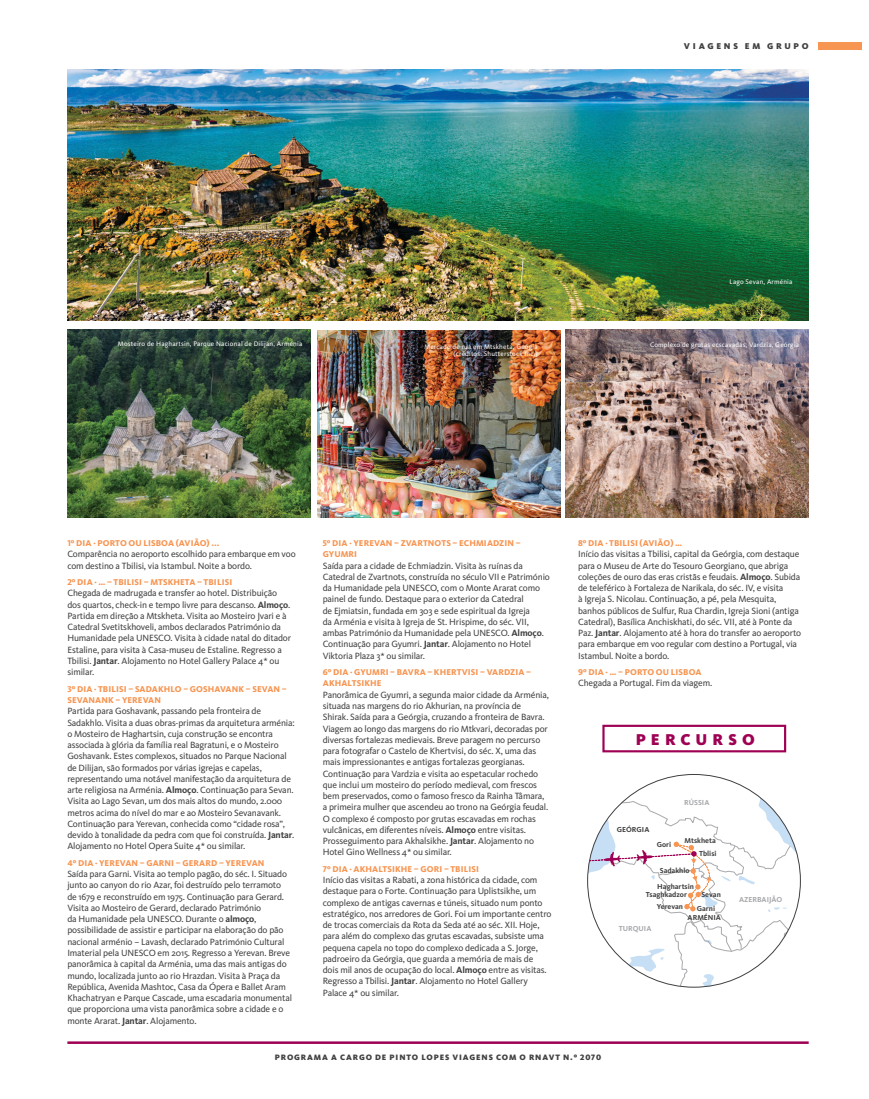
<style>
.page{position:relative;width:869px;height:1099px;background:#fff}
.page>*{position:absolute;margin:0;border:0;box-sizing:border-box;transform-origin:0 0}
.t1{font:900 16.25px "Kievit OT";letter-spacing:.31em;color:#9e0054}
.t2{font:9.38px/11.2px "Kievit OT";letter-spacing:-.015em;color:#414142}
.t3{font:800 8.75px/11.2px "Kievit OT";letter-spacing:.01em;color:#f79552}
.t4{font:900 8.75px "Kievit OT";letter-spacing:.31em;color:#414142}
.t5{font:900 8.12px "Kievit OT";letter-spacing:.11em;color:#414142}
.t6{font:700 7.5px/11.5px "Kievit OT";color:#414142}
.t7{font:700 7.5px "Kievit OT";color:#a7a9ac}
.t8{font:6.88px/7.5px "Kievit OT";letter-spacing:.025em;color:#fff;text-align:right}
.s1{font-weight:700}
</style>
<div class="page">
<img style="left:317px;top:330px;width:243px;height:187px">
<img style="left:67px;top:69px;width:741px;height:252px">
<div style="left:602px;top:724px;width:183px;height:28px;background:#fff;border:2px solid #9e0054"></div>
<hr style="left:67px;top:1041px;width:741px;height:2px;background:#9e0054">
<div style="left:817px;top:43px;width:44px;height:7px;background:#f79552"></div>
<img style="left:67px;top:330px;width:243px;height:187px">
<img style="left:565px;top:330px;width:243px;height:187px">
<svg style="left:587px;top:774px;width:213px;height:213px"></svg>
<p class="t4" style="left:683px;top:41px;width:126px">VIAGENS EM GRUPO</p>
<p class="t8" style="left:729px;top:277px;width:64px">Lago Sevan, Arménia</p>
<p class="t8" style="left:118px;top:340px;width:186px">Mosteiro de Haghartsin, Parque Nacional de Dilijan, Arménia</p>
<p class="t8" style="left:424px;top:343px;width:115px">Mercado de rua em Mtskheta, Geógia (créditos: Shutterstock Inc.)</p>
<p class="t8" style="left:649px;top:341px;width:150px">Complexo de grutas ecscavadas, Vardzia, Geórgia</p>
<p class="t3" style="left:67px;top:537px;width:153px">1º DIA · PORTO OU LISBOA (AVIÃO) ...</p>
<p class="t2" style="left:67px;top:548px;width:230px">Comparência no aeroporto escolhido para embarque em voo com destino a Tbilisi, via Istambul. Noite a bordo.</p>
<p class="t3" style="left:67px;top:576px;width:166px">2º DIA · … – TBILISI – MTSKHETA – TBILISI</p>
<p class="t2" style="left:67px;top:587px;width:225px">Chegada de madrugada e transfer ao hotel. Distribuição dos quartos, check-in e tempo livre para descanso. <span class="s1">Almoço</span>.<br>Partida em direção a Mtskheta. Visita ao Mosteiro Jvari e à Catedral Svetitskhoveli, ambos declarados Património da Humanidade pela UNESCO. Visita à cidade natal do ditador Estaline, para visita à Casa-museu de Estaline. Regresso a Tbilisi. <span class="s1">Jantar</span>. Alojamento no Hotel Gallery Palace 4* ou similar.</p>
<p class="t3" style="left:67px;top:683px;width:221px">3º DIA · TBILISI – SADAKHLO – GOSHAVANK – SEVAN –<br>SEVANANK – YEREVAN</p>
<p class="t2" style="left:67px;top:705px;width:229px">Partida para Goshavank, passando pela fronteira de Sadakhlo. Visita a duas obras-primas da arquitetura arménia: o Mosteiro de Haghartsin, cuja construção se encontra associada à glória da família real Bagratuni, e o Mosteiro Goshavank. Estes complexos, situados no Parque Nacional de Dilijan, são formados por várias igrejas e capelas, representando uma notável manifestação da arquitetura de arte religiosa na Arménia. <span class="s1">Almoço</span>. Continuação para Sevan.<br>Visita ao Lago Sevan, um dos mais altos do mundo, 2.000 metros acima do nível do mar e ao Mosteiro Sevanavank.<br>Continuação para Yerevan, conhecida como “cidade rosa”, devido à tonalidade da pedra com que foi construída. <span class="s1">Jantar</span>.<br>Alojamento no Hotel Opera Suite 4* ou similar.</p>
<p class="t3" style="left:67px;top:857px;width:198px">4º DIA · YEREVAN – GARNI – GERARD – YEREVAN</p>
<p class="t2" style="left:67px;top:868px;width:226px">Saída para Garni. Visita ao templo pagão, do séc. I. Situado junto ao canyon do rio Azar, foi destruído pelo terramoto de 1679 e reconstruído em 1975. Continuação para Gerard.<br>Visita ao Mosteiro de Gerard, declarado Património<br>da Humanidade pela UNESCO. Durante o <span class="s1">almoço</span>, possibilidade de assistir e participar na elaboração do pão nacional arménio – Lavash, declarado Património Cultural Imaterial pela UNESCO em 2015. Regresso a Yerevan. Breve panorâmica à capital da Arménia, uma das mais antigas do mundo, localizada junto ao rio Hrazdan. Visita à Praça da República, Avenida Mashtoc, Casa da Ópera e Ballet Aram Khachatryan e Parque Cascade, uma escadaria monumental que proporciona uma vista panorâmica sobre a cidade e o monte Ararat. <span class="s1">Jantar</span>. Alojamento.</p>
<p class="t3" style="left:322px;top:537px;width:199px">5º DIA · YEREVAN – ZVARTNOTS – ECHMIADZIN –<br>GYUMRI</p>
<p class="t2" style="left:322px;top:559px;width:228px">Saída para a cidade de Echmiadzin. Visita às ruínas da Catedral de Zvartnots, construída no século VII e Património da Humanidade pela UNESCO, com o Monte Ararat como painel de fundo. Destaque para o exterior da Catedral<br>de Ejmiatsin, fundada em 303 e sede espiritual da Igreja<br>da Arménia e visita à Igreja de St. Hrispime, do séc. VII, ambas Património da Humanidade pela UNESCO. <span class="s1">Almoço</span>.<br>Continuação para Gyumri. <span class="s1">Jantar</span>. Alojamento no Hotel Viktoria Plaza 3* ou similar.</p>
<p class="t3" style="left:322px;top:666px;width:210px">6º DIA · GYUMRI – BAVRA – KHERTVISI – VARDZIA –<br>AKHALTSIKHE</p>
<p class="t2" style="left:322px;top:689px;width:228px">Panorâmica de Gyumri, a segunda maior cidade da Arménia, situada nas margens do rio Akhurian, na província de Shirak. Saída para a Geórgia, cruzando a fronteira de Bavra.<br>Viagem ao longo das margens do rio Mtkvari, decoradas por diversas fortalezas medievais. Breve paragem no percurso para fotografar o Castelo de Khertvisi, do séc. X, uma das mais impressionantes e antigas fortalezas georgianas.<br>Continuação para Vardzia e visita ao espetacular rochedo que inclui um mosteiro do período medieval, com frescos bem preservados, como o famoso fresco da Rainha Tâmara, a primeira mulher que ascendeu ao trono na Geórgia feudal.<br>O complexo é composto por grutas escavadas em rochas vulcânicas, em diferentes níveis. <span class="s1">Almoço</span> entre visitas.<br>Prosseguimento para Akhalsikhe. <span class="s1">Jantar</span>. Alojamento no Hotel Gino Wellness 4* ou similar.</p>
<p class="t3" style="left:322px;top:863px;width:158px">7º DIA · AKHALTSIKHE – GORI – TBILISI</p>
<p class="t2" style="left:322px;top:874px;width:230px">Início das visitas a Rabati, a zona histórica da cidade, com destaque para o Forte. Continuação para Uplistsikhe, um complexo de antigas cavernas e túneis, situado num ponto estratégico, nos arredores de Gori. Foi um importante centro de trocas comerciais da Rota da Seda até ao séc. XII. Hoje, para além do complexo das grutas escavadas, subsiste uma pequena capela no topo do complexo dedicada a S. Jorge, padroeiro da Geórgia, que guarda a memória de mais de<br>dois mil anos de ocupação do local. <span class="s1">Almoço</span> entre as visitas.<br>Regresso a Tbilisi. <span class="s1">Jantar</span>. Alojamento no Hotel Gallery Palace 4* ou similar.</p>
<p class="t3" style="left:578px;top:537px;width:105px">8º DIA · TBILISI (AVIÃO) …</p>
<p class="t2" style="left:578px;top:548px;width:224px">Início das visitas a Tbilisi, capital da Geórgia, com destaque para o Museu de Arte do Tesouro Georgiano, que abriga coleções de ouro das eras cristãs e feudais. <span class="s1">Almoço</span>. Subida de teleférico à Fortaleza de Narikala, do séc. IV, e visita<br>à Igreja S. Nicolau. Continuação, a pé, pela Mesquita, banhos públicos de Sulfur, Rua Chardin, Igreja Sioni (antiga Catedral), Basílica Anchiskhati, do séc. VII, até à Ponte da Paz. <span class="s1">Jantar</span>. Alojamento até à hora do transfer ao aeroporto para embarque em voo regular com destino a Portugal, via Istambul. Noite a bordo.</p>
<p class="t3" style="left:578px;top:666px;width:125px">9º DIA · … – PORTO OU LISBOA</p>
<p class="t2" style="left:578px;top:677px;width:135px">Chegada a Portugal. Fim da viagem.</p>
<h1 class="t1" style="left:635px;top:729px;width:120px">PERCURSO</h1>
<p class="t6" style="left:616px;top:823px;width:34px">GEÓRGIA</p>
<p class="t6" style="left:656px;top:838px;width:16px">Gori</p>
<p class="t7" style="left:684px;top:797px;width:27px">RÚSSIA</p>
<p class="t6" style="left:684px;top:834px;width:33px">Mtskheta</p>
<p class="t6" style="left:698px;top:847px;width:19px">Tblisi</p>
<p class="t6" style="left:659px;top:865px;width:31px">Sadakhlo</p>
<p class="t6" style="left:657px;top:880px;width:38px">Haghartsin</p>
<p class="t6" style="left:696px;top:887px;width:25px;line-height:14.2px;text-indent:5px">Sevan<br>Garni</p>
<p class="t6" style="left:656px;top:888px;width:31px;text-indent:-11px">Tsaghkadzor<br>Yerevan</p>
<p class="t7" style="left:618px;top:923px;width:34px">TURQUIA</p>
<p class="t6" style="left:687px;top:912px;width:35px">ARMÉNIA</p>
<p class="t7" style="left:738px;top:894px;width:45px">AZERBAIJÃO</p>
<p class="t5" style="left:275px;top:1052px;width:328px">PROGRAMA A CARGO DE PINTO LOPES VIAGENS COM O RNAVT N.º 2070</p>
</div>
